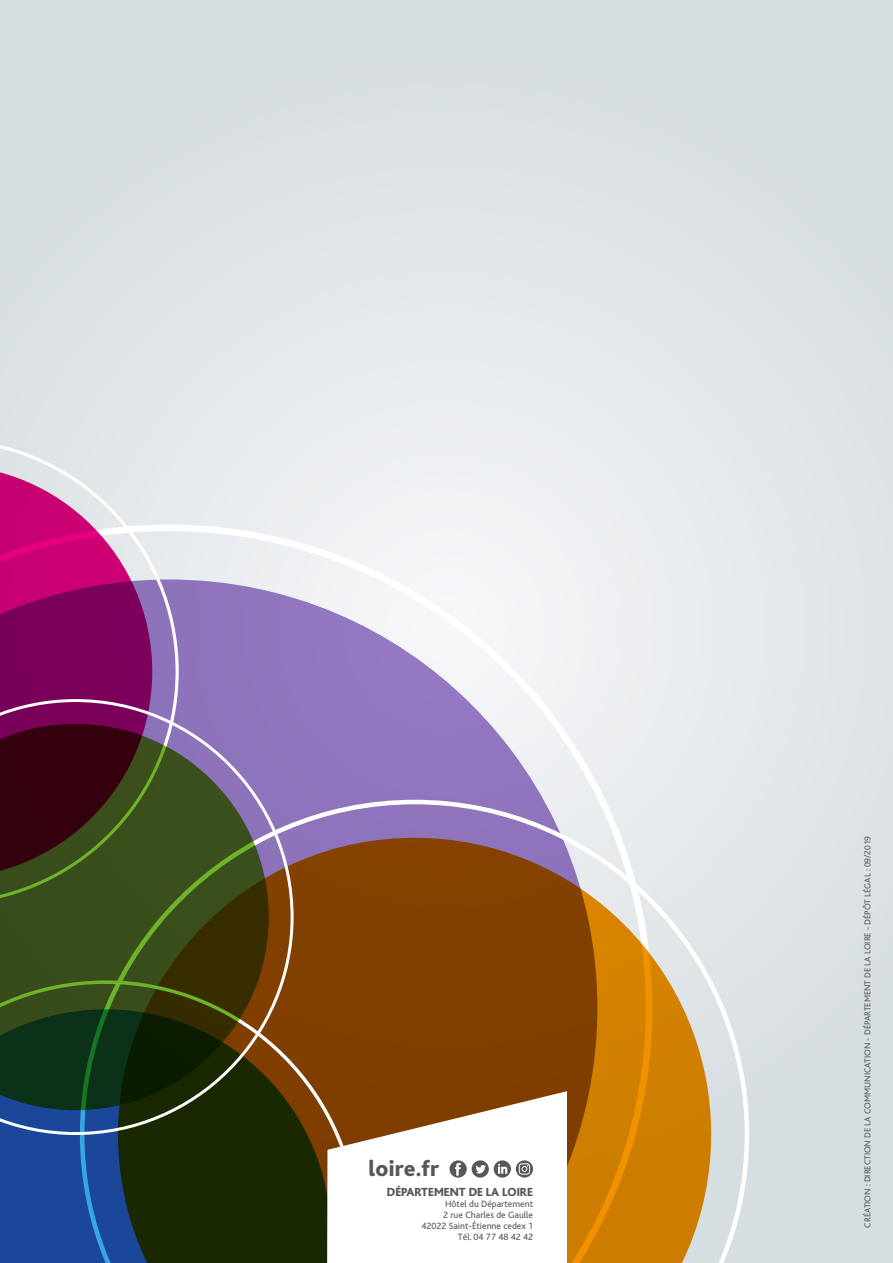
<style>
.page{position:relative;width:893px;height:1263px;background:#fff}
.page>*{position:absolute;margin:0;border:0;box-sizing:border-box;transform-origin:0 0}
.t1{font:800 22.95px "Bliss";color:#575756}
.t2{font:800 12.3px "Bliss";color:#575756}
.t3{font:9.6px/10.9px "Bliss";color:#575756;text-align:right}
.t4{font:9px "Bliss";color:#575756}
</style>
<div class="page">
<div style="left:0;top:0;width:893px;height:1263px;background:linear-gradient(to right,#dde3e6,#e1e6e8)"></div>
<svg style="left:179px;top:524px;width:473px;height:276px;fill:#edeff2"></svg>
<svg style="left:294px;top:800px;width:455px;height:463px;background:#ad7c48"></svg>
<svg style="left:0;top:439px;width:179px;height:260px;background:#b45b9a"></svg>
<svg style="left:0;top:980px;width:359px;height:283px;background:#2c3834"></svg>
<svg style="left:0;top:699px;width:294px;height:436px;background:#44422f"></svg>
<svg style="left:327px;top:1091px;width:240px;height:172px"></svg>
<h1 class="t1" style="left:369px;top:1156px;width:72px">loire.fr</h1>
<h2 class="t2" style="left:387px;top:1186px;width:148px">DÉPARTEMENT DE LA LOIRE</h2>
<p class="t3" style="left:421px;top:1198px;width:113px">Hôtel du Département<br>2 rue Charles de Gaulle<br>42022 Saint-Étienne cedex 1<br>Tél. 04 77 48 42 42</p>
<p class="t4" style="left:863px;top:1227px;width:393px;rotate:-90deg">CRÉATION : DIRECTION DE LA COMMUNICATION - DÉPARTEMENT DE LA LOIRE - DÉPÔT LÉGAL : 09/2019</p>
</div>
